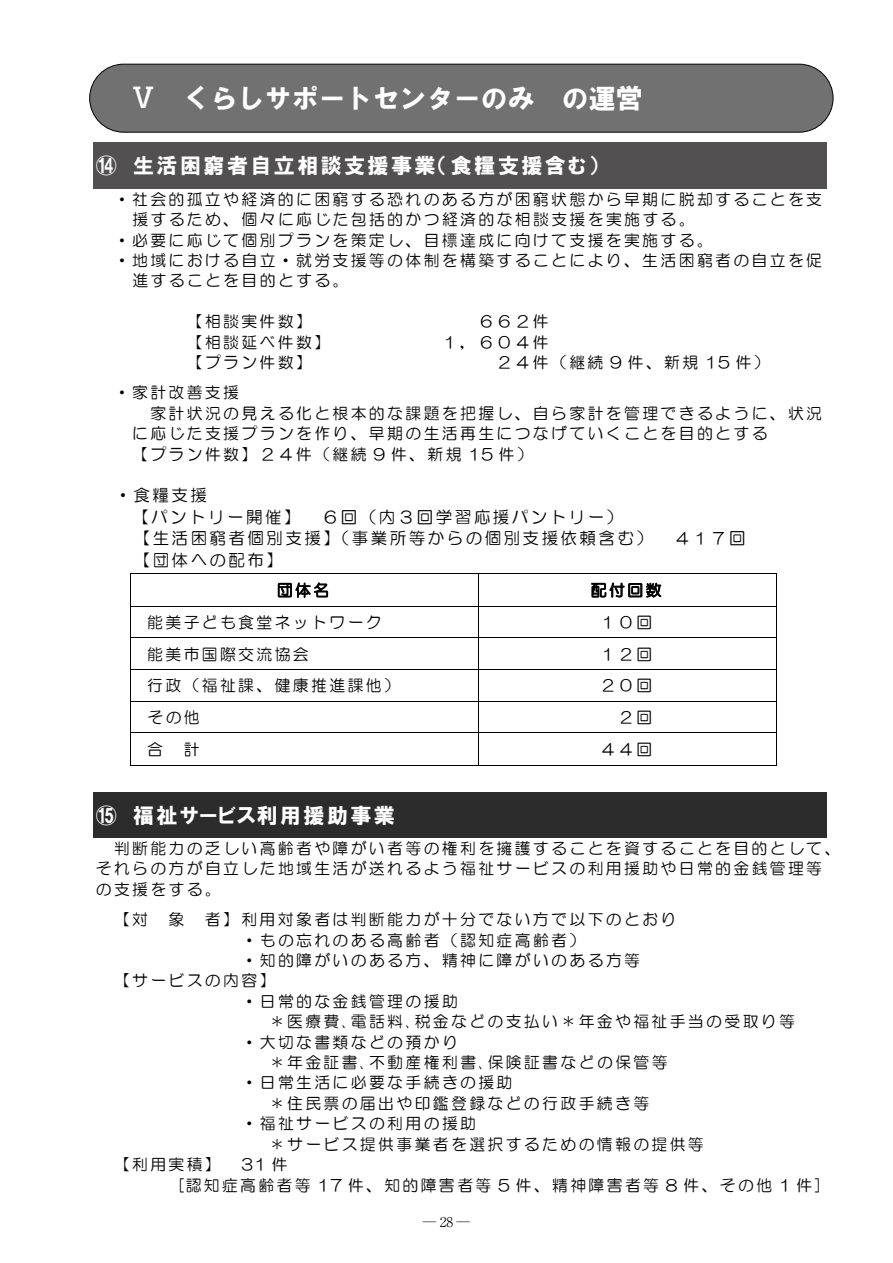
<style>
.page{position:relative;width:893px;height:1263px;background:#fff}
.page>*{position:absolute;margin:0;border:0;box-sizing:border-box;transform-origin:0 0}
.t1{font:30px "HGS Gothic M";color:#fff}
.t2{font:27px "HG Soei Kakugothic UB";color:#fff}
.t3{font:24px "HGP Soei Kakugothic UB";letter-spacing:.06em;color:#fff}
.t4{font:21px "HGP Soei Kakugothic UB";letter-spacing:.11em;color:#fff}
.t5{font:16.5px/21.5px "HG Maru Gothic MPRO";letter-spacing:.14em;color:#000}
.t6{font:15.9px/20.4px "HG Maru Gothic MPRO";letter-spacing:.15em;color:#000}
.t7{font:15.9px "HG Maru Gothic MPRO";color:#616161}
.t8{font:15.9px "MS Mincho";color:#000}
.t9{font:300 13.5px "Ryumin Pr 6";color:#000}
.s1{font-family:"UD Shin Go Pr 6";font-weight:500}
.s2{color:#000}
.s3{font-size:16.5px}
.s4{font-family:"Century"}
</style>
<div class="page">
<div style="left:94px;top:792px;width:733px;height:46px;background:#2c2c2c"></div>
<hr style="left:131px;top:573px;width:347px;height:1px;background:#000">
<hr style="left:479px;top:573px;width:297px;height:1px;background:#000">
<hr style="left:130px;top:574px;width:1px;height:32px;background:#000">
<hr style="left:478px;top:574px;width:1px;height:32px;background:#000">
<hr style="left:776px;top:574px;width:1px;height:32px;background:#000">
<hr style="left:131px;top:606px;width:347px;height:1px;background:#000">
<hr style="left:479px;top:606px;width:297px;height:1px;background:#000">
<hr style="left:130px;top:607px;width:1px;height:30px;background:#000">
<hr style="left:478px;top:607px;width:1px;height:30px;background:#000">
<hr style="left:776px;top:607px;width:1px;height:30px;background:#000">
<hr style="left:131px;top:637px;width:347px;height:1px;background:#000">
<hr style="left:479px;top:637px;width:297px;height:1px;background:#000">
<hr style="left:130px;top:638px;width:1px;height:31px;background:#000">
<hr style="left:478px;top:638px;width:1px;height:31px;background:#000">
<hr style="left:776px;top:638px;width:1px;height:31px;background:#000">
<hr style="left:131px;top:669px;width:347px;height:1px;background:#000">
<hr style="left:479px;top:669px;width:297px;height:1px;background:#000">
<hr style="left:130px;top:670px;width:1px;height:31px;background:#000">
<hr style="left:478px;top:670px;width:1px;height:31px;background:#000">
<hr style="left:776px;top:670px;width:1px;height:31px;background:#000">
<hr style="left:131px;top:701px;width:347px;height:1px;background:#000">
<hr style="left:479px;top:701px;width:297px;height:1px;background:#000">
<hr style="left:130px;top:702px;width:1px;height:30px;background:#000">
<hr style="left:478px;top:702px;width:1px;height:30px;background:#000">
<hr style="left:776px;top:702px;width:1px;height:30px;background:#000">
<hr style="left:131px;top:732px;width:347px;height:1px;background:#000">
<hr style="left:479px;top:732px;width:297px;height:1px;background:#000">
<hr style="left:130px;top:733px;width:1px;height:32px;background:#000">
<hr style="left:131px;top:765px;width:347px;height:1px;background:#000">
<hr style="left:478px;top:733px;width:1px;height:32px;background:#000">
<hr style="left:479px;top:765px;width:297px;height:1px;background:#000">
<hr style="left:776px;top:733px;width:1px;height:32px;background:#000">
<div style="left:90px;top:64px;width:743px;height:68px;background:#727171;border-radius:34px"></div>
<div style="left:89px;top:64px;width:744px;height:69px;border:1px solid #000;border-radius:34px"></div>
<div style="left:94px;top:143px;width:733px;height:46px;background:#525050"></div>
<h2 class="t2" style="left:130px;top:85px;width:515px"><span class="s1">Ⅴ</span>　くらしサポートセンターのみ　の運営</h2>
<h1 class="t1" style="left:138px;top:87px;width:32px">Ⅴ</h1>
<h3 class="t3" style="left:504px;top:92px;width:75px">の運営</h3>
<h3 class="t3" style="left:209px;top:92px;width:277px">くらしサポートセンターのみ</h3>
<h3 class="t4" style="left:96px;top:155px;width:23px">⑭</h3>
<h3 class="t4" style="left:133px;top:155px;width:466px">生活困窮者自立相談支援事業（食糧支援含む(</h3>
<h3 class="t4" style="left:297px;top:155px;width:255px">支援事業（食糧支援含む(</h3>
<p class="t6" style="left:114px;top:189px;width:710px">・社会的孤立や経済的に困窮する恐れのある方が困窮状態から早期に脱却することを支</p>
<p class="t6" style="left:132px;top:209px;width:564px">援するため、個々に応じた包括的かつ経済的な相談支援を実施する。</p>
<p class="t6" style="left:114px;top:230px;width:600px">・必要に応じて個別プランを策定し、目標達成に向けて支援を実施する。</p>
<p class="t6" style="left:114px;top:250px;width:710px">・地域における自立・就労支援等の体制を構築することにより、生活困窮者の自立を促</p>
<p class="t6" style="left:132px;top:270px;width:218px">進することを目的とする。</p>
<p class="t6" style="left:478px;top:311px;width:54px">６６２</p>
<p class="t6" style="left:187px;top:311px;width:127px">【相談実件数】</p>
<p class="t7" style="left:478px;top:314px;width:72px">●●●<span class="s2">件</span></p>
<p class="t7" style="left:478px;top:334px;width:72px">●●●<span class="s2">件</span></p>
<p class="t6" style="left:187px;top:332px;width:145px">【相談延べ件数】</p>
<p class="t7" style="left:442px;top:334px;width:17px">●</p>
<p class="t6" style="left:442px;top:332px;width:90px">１，６０４</p>
<p class="t6" style="left:114px;top:347px;width:200px;line-height:30px;text-indent:73px">【プラン件数】・家計改善支援</p>
<p class="t6" style="left:132px;top:403px;width:691px;text-indent:18px">家計状況の見える化と根本的な課題を把握し、自ら家計を管理できるように、状況に応じた支援プランを作り、早期の生活再生につなげていくことを目的とする<br>【プラン件数】２４件（継続 9 件、新規 15 件(</p>
<p class="t5" style="left:115px;top:485px;width:94px">・食糧支援</p>
<p class="t5" style="left:322px;top:506px;width:303px">６回（内３回学習応援パントリー(</p>
<p class="t6" style="left:497px;top:352px;width:275px">２４件（継続 9 件、新規 15 件(</p>
<p class="t5" style="left:132px;top:506px;width:170px">【パントリー開催】</p>
<p class="t5" style="left:134px;top:527px;width:521px">【生活困窮者個別支援】（事業所等からの個別支援依頼含む）【団体への配布【</p>
<p class="t6" style="left:277px;top:580px;width:54px">団体名</p>
<p class="t6" style="left:591px;top:580px;width:72px">配付回数</p>
<p class="t6" style="left:147px;top:612px;width:236px">能美子ども食堂ネットワーク</p>
<p class="t6" style="left:600px;top:612px;width:54px">１０回</p>
<p class="t6" style="left:147px;top:644px;width:163px">能美市国際交流協会</p>
<p class="t6" style="left:600px;top:644px;width:54px">１２回</p>
<p class="t6" style="left:147px;top:675px;width:254px">行政（福祉課、健康推進課他）</p>
<p class="t6" style="left:600px;top:675px;width:54px">２０回</p>
<p class="t6" style="left:147px;top:707px;width:54px">その他</p>
<p class="t6" style="left:618px;top:707px;width:36px">２回</p>
<p class="t6" style="left:147px;top:739px;width:17px">合</p>
<p class="t6" style="left:184px;top:739px;width:17px">計</p>
<p class="t6" style="left:600px;top:739px;width:54px">４４回</p>
<p class="t6" style="left:675px;top:528px;width:73px">４１７<span class="s3">回</span></p>
<h3 class="t4" style="left:96px;top:805px;width:23px">⑮</h3>
<p class="t6" style="left:96px;top:838px;width:746px;text-indent:18px">判断能力の乏しい高齢者や障がい者等の権利を擁護することを資することを目的として、それらの方が自立した地域生活が送れるよう福祉サービスの利用援助や日常的金銭管理等の支援をする。</p>
<p class="t6" style="left:205px;top:909px;width:473px">者】利用対象者は判断能力が十分でない方で以下のとおり</p>
<h3 class="t4" style="left:133px;top:805px;width:263px">福祉サービス利用援助事業</h3>
<p class="t6" style="left:169px;top:909px;width:17px">象</p>
<p class="t6" style="left:114px;top:909px;width:36px">【対</p>
<p class="t6" style="left:242px;top:929px;width:345px">・もの忘れのある高齢者（認知症高齢者(</p>
<p class="t6" style="left:242px;top:950px;width:400px">・知的障がいのある方、精神に障がいのある方等</p>
<p class="t6" style="left:114px;top:970px;width:163px">【サービスの内容【</p>
<p class="t6" style="left:242px;top:991px;width:218px">・日常的な金銭管理の援助</p>
<p class="t6" style="left:269px;top:1011px;width:527px">＊医療費､電話料､税金などの支払い＊年金や福祉手当の受取り等</p>
<p class="t6" style="left:242px;top:1032px;width:218px">・大切な書類などの預かり</p>
<p class="t6" style="left:269px;top:1052px;width:400px">＊年金証書､不動産権利書､保険証書などの保管等</p>
<p class="t6" style="left:242px;top:1072px;width:272px">・日常生活に必要な手続きの援助</p>
<p class="t6" style="left:269px;top:1093px;width:382px">＊住民票の届出や印鑑登録などの行政手続き等</p>
<p class="t6" style="left:242px;top:1113px;width:236px">・福祉サービスの利用の援助</p>
<p class="t6" style="left:269px;top:1134px;width:436px">＊サービス提供事業者を選択するための情報の提供等</p>
<p class="t6" style="left:241px;top:1154px;width:48px">31件</p>
<p class="t6" style="left:178px;top:1154px;width:645px;text-indent:-64px">【利用実積】<br>[認知症高齢者等 17 件、知的障害者等 5 件、精神障害者等 8 件、その他 1 件[</p>
<p class="t8" style="left:405px;top:1210px;width:55px">―<span class="s4">28</span>―</p>
<p class="t9" style="left:423px;top:1211px;width:49px">─28─</p>
</div>
